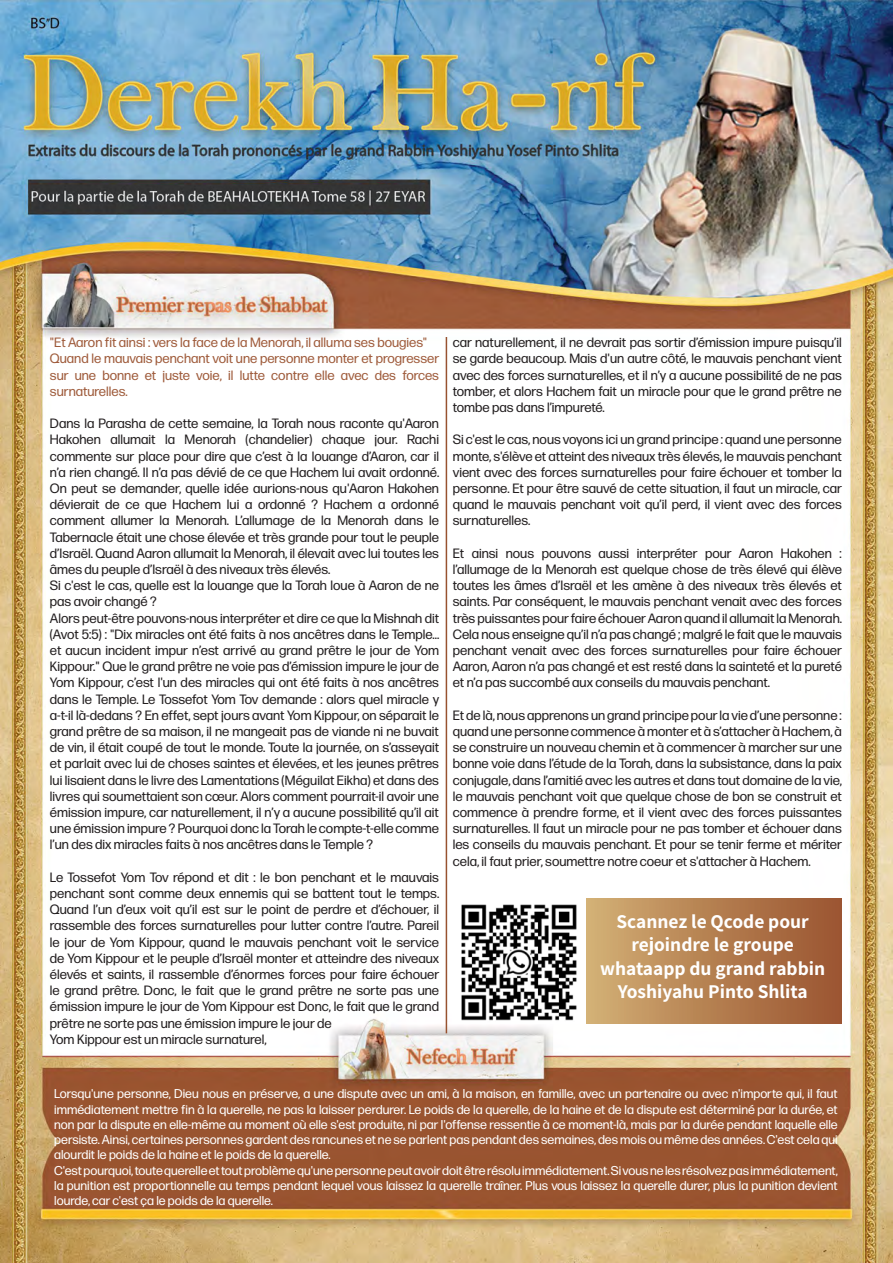
<style>
.page{position:relative;width:893px;height:1263px;background:#fff}
.page>*{position:absolute;margin:0;border:0;box-sizing:border-box;transform-origin:0 0}
.t1{font:700 19.5px/23.4px "Assistant";color:#fff;text-align:center}
.t2{font:13.5px/16.2px "Forma DJR Text";color:#231f20;text-align:justify}
.t3{font:13.5px/16.2px "Forma DJR Text";color:#9f5c3c;text-align:right}
.t4{font:12.75px/15.3px "Forma DJR Text";color:#fff;text-align:justify}
</style>
<div class="page">
<img style="left:0;top:0;width:893px;height:1263px">
<hr style="left:446px;top:337px;width:1px;height:696px;background:#975230">
<svg style="left:586px;top:898px;width:256px;height:126px;background:#b68152"></svg>
<img style="left:453px;top:898px;width:133px;height:126px">
<p class="t3" style="left:50px;top:334px;width:379px">"Et Aaron fit ainsi : vers la face de la Menorah il, alluma ses bougies"</p>
<p class="t3" style="left:50px;top:350px;width:391px">Quand le mauvais penchant voit une personne monter et progresser forces</p>
<p class="t3" style="left:102px;top:366px;width:38px">bonne</p>
<p class="t3" style="left:228px;top:366px;width:7px">il</p>
<p class="t3" style="left:240px;top:366px;width:27px">lutte</p>
<p class="t3" style="left:315px;top:366px;width:21px">elle</p>
<p class="t3" style="left:375px;top:366px;width:23px">des</p>
<p class="t3" style="left:163px;top:366px;width:29px">juste</p>
<p class="t3" style="left:196px;top:366px;width:27px">voie,</p>
<p class="t3" style="left:145px;top:366px;width:13px">et</p>
<p class="t3" style="left:271px;top:366px;width:39px">contre</p>
<p class="t3" style="left:75px;top:366px;width:23px">une</p>
<p class="t3" style="left:341px;top:366px;width:29px">avec</p>
<p class="t3" style="left:50px;top:366px;width:79px;text-align:left">sur surnaturelles.</p>
<p class="t2" style="left:50px;top:415px;width:391px;text-align:right">Dans la Parasha de cette semaine la, Torah nous raconte qu'Aaron<br>Rachi</p>
<p class="t2" style="left:245px;top:431px;width:69px">(chandelier)</p>
<p class="t2" style="left:50px;top:431px;width:52px">Hakohen</p>
<p class="t2" style="left:50px;top:447px;width:391px">commente sur place pour dire que ’cest laà louange ’dAaron, car il</p>
<p class="t2" style="left:50px;top:464px;width:391px">a’n rien changé a’nI l. pas dévié de ce que Hachem lui avait ordonné.</p>
<p class="t2" style="left:50px;top:480px;width:391px">On peut se demander, quelle idée aurions-nous qu'Aaron Hakohen</p>
<p class="t2" style="left:50px;top:496px;width:391px">dévierait de ce que Hachem lui a ordonné ? Hachem a ordonné</p>
<p class="t2" style="left:429px;top:512px;width:11px">le</p>
<p class="t2" style="left:110px;top:431px;width:47px">allumait</p>
<p class="t2" style="left:165px;top:431px;width:12px">la</p>
<p class="t2" style="left:185px;top:431px;width:53px">Menorah</p>
<p class="t2" style="left:322px;top:431px;width:45px">chaque</p>
<p class="t2" style="left:374px;top:431px;width:25px">jour.</p>
<p class="t2" style="left:50px;top:512px;width:391px;text-align:left">comment allumer la<br>Tabernacle était une chose élevée et très grande pour tout le peuple ’d Israël. Quand Aaron allumait la Menorah il, élevait avec lui toutes les âmes du peuple ’d Israël à des niveaux très élevés.</p>
<p class="t2" style="left:50px;top:577px;width:391px">Si 'cest le cas, quelle est la louange que la Torah loue à Aaron de ne pas avoir changé ?</p>
<p class="t2" style="left:50px;top:609px;width:391px">Alors peut-être pouvons-nous interpréter et dire ce que la Mishnah dit (Avot 5:5 ":) Dix miracles ont été faits à nos ancêtres dans le Temple... et aucun incident impur ’nest arrivé au grand prêtre le jour de Yom Kippour" . Que le grand prêtre ne voie pas ’démission impure le jour de Yom Kippour ’c, est 'l un des miracles qui ont été faits à nos ancêtres dans le Temple. Le Tossefot Yom Tov demande : alors quel miracle y l ài l-t-a -dedans ? En effet, sept jours avant Yom Kippour, on séparait le grand prêtre de sa maison il, ne mangeait pas de viande ni ne buvait de vin il, était coupé de tout le monde. Toute la journée, on ’sasseyait et parlait avec lui de choses saintes et élevées, et les jeunes prêtres lui lisaient dans le livre des Lamentations (Méguilat Eikha) et dans des livres qui soumettaient son cœur. Alors comment pourrait i l- avoir une émission impure, car naturellement ay’ni l, aucune possibilité qu i l’ ait uneémission impure? PourquoidonclaTorah lecompte -t- ellecomme ’l un des dix miracles faits à nos ancêtres dans le Temple ?</p>
<p class="t2" style="left:50px;top:869px;width:391px">Le Tossefot Yom Tov répond et dit le: bon penchant et le mauvais penchant sont comme deux ennemis qui se battent tout le temps.<br>Quand ’l un ’deux voit qu i l’ est sur le point de perdre et ’déchouer il, rassemble des forces surnaturelles pour lutter contre ’lautre. Pareil le jour de Yom Kippour, quand le mauvais penchant voit le service de Yom Kippour et le peuple ’d Israël monter et atteindre des niveaux élevés et saints il, rassemble ’dénormes forces pour faire échouer le grand prêtre. Donc le, fait que le grand prêtre ne sorte pas une émission impure le jour de Yom Kippour est Donc le, fait que le grand prêtre ne sorte pas une émission impure le jour de</p>
<p class="t2" style="left:50px;top:1031px;width:218px">Yom Kippour est un miracle surnaturel,</p>
<p class="t2" style="left:176px;top:512px;width:157px">Menorah ’L. allumage de la</p>
<p class="t2" style="left:337px;top:512px;width:87px">Menorah dans</p>
<p class="t2" style="left:453px;top:334px;width:391px">car naturellement il, ne devrait pas sortir ’démission impure puisqu i l’ se garde beaucoup. Mais 'd un autre côté le, mauvais penchant vient avec des forces surnaturelles, et ay’ni l aucune possibilité de ne pas tomber, et alors Hachem fait un miracle pour que le grand prêtre ne tombe pas dans ’l impureté.</p>
<p class="t2" style="left:453px;top:431px;width:391px">Si 'cest lecas,nousvoyons ici un grand principe : quand une personne monte 's, élève et atteint des niveaux très élevés le, mauvais penchant vient avec des forces surnaturelles pour faire échouer et tomber la personne. Et pour être sauvé de cette situation il, faut un miracle, car quand le mauvais penchant voit qu i l’ perd il, vient avec des forces surnaturelles.</p>
<p class="t2" style="left:839px;top:545px;width:4px">:</p>
<p class="t2" style="left:637px;top:545px;width:62px">interpréter</p>
<p class="t2" style="left:453px;top:545px;width:391px;text-align:left">Et<br>’lallumage de la Menorah est quelque chose de très élevé qui élève toutes les âmes ’d Israël et les amène à des niveaux très élevés et saints. Par conséquent le, mauvais penchant venait avec des forces trèspuissantespourfaireéchouerAaronquandilallumaitlaMenorah.<br>Cela nous enseignequ a’ni l’ pas changé ; malgré le fait que le mauvais penchant venait avec des forces surnaturelles pour faire échouer Aaron, Aaron a’n pas changé et est resté dans la sainteté et la pureté et a’n pas succombé aux conseils du mauvais penchant.</p>
<p class="t2" style="left:453px;top:707px;width:391px">Etdelà,nousapprenonsungrandprincipepourlavie ’d unepersonne: quandunepersonnecommenceàmonteret ’sà attacheràHachem à, se construire un nouveau chemin et à commencer à marcher sur une bonne voie dans ’létude de la Torah, dans la subsistance, dans la paix conjugale,dans ’lamitiéavec les autres et dans tout domainede la vie, le mauvais penchant voit que quelque chose de bon se construit et commence à prendre forme, et il vient avec des forces puissantes surnaturelles Il. faut un miracle pour ne pas tomber et échouer dans les conseils du mauvais penchant. Et pour se tenir ferme et mériter cela il, faut prier, soumettre notre coeur et 'sattacher à Hachem.</p>
<p class="t2" style="left:739px;top:545px;width:36px">Aaron</p>
<p class="t2" style="left:781px;top:545px;width:52px">Hakohen</p>
<p class="t2" style="left:472px;top:545px;width:28px">ainsi</p>
<p class="t2" style="left:599px;top:545px;width:32px">aussi</p>
<p class="t2" style="left:506px;top:545px;width:30px">nous</p>
<p class="t2" style="left:542px;top:545px;width:51px">pouvons</p>
<p class="t2" style="left:705px;top:545px;width:28px">pour</p>
<p class="t1" style="left:600px;top:908px;width:227px">Scannez le Qcode pour rejoindre le groupe whataapp du grand rabbin<br>Yoshiyahu Pinto Shlita</p>
<p class="t4" style="left:54px;top:1086px;width:785px">Lorsqu'une personne, Dieu nous en préserve a, une dispute avec un ami laà, maison, en famille, avec un partenaire ou avec 'n importe qui il, faut immédiatement mettre fin laà querelle, ne pas la laisser perdurer. Le poids de la querelle, de la haine et de la dispute est déterminé par la durée, et non par la dispute en elle-même au moment où elle 'sest produite, ni par 'l offense ressentie à ce moment l à- , mais par la durée pendant laquelle elle persiste.Ainsi,certaines personnes gardent des rancunes et ne se parlent pas pendant des semaines,des mois ou mêmedes années C. 'est cela qui alourdit le poids de la haine et le poids de la querelle.</p>
<p class="t4" style="left:54px;top:1162px;width:785px">C'estpourquoi,toutequerelleettoutproblèmequ'unepersonnepeutavoirdoitêtrerésoluimmédiatement.Sivousnelesrésolvezpasimmédiatement, la punition est proportionnelle au temps pendant lequel vous laissez la querelle traîner. Plus vous laissez la querelle durer, plus la punition devient lourde, car 'cest ça le poids de la querelle.</p>
</div>
